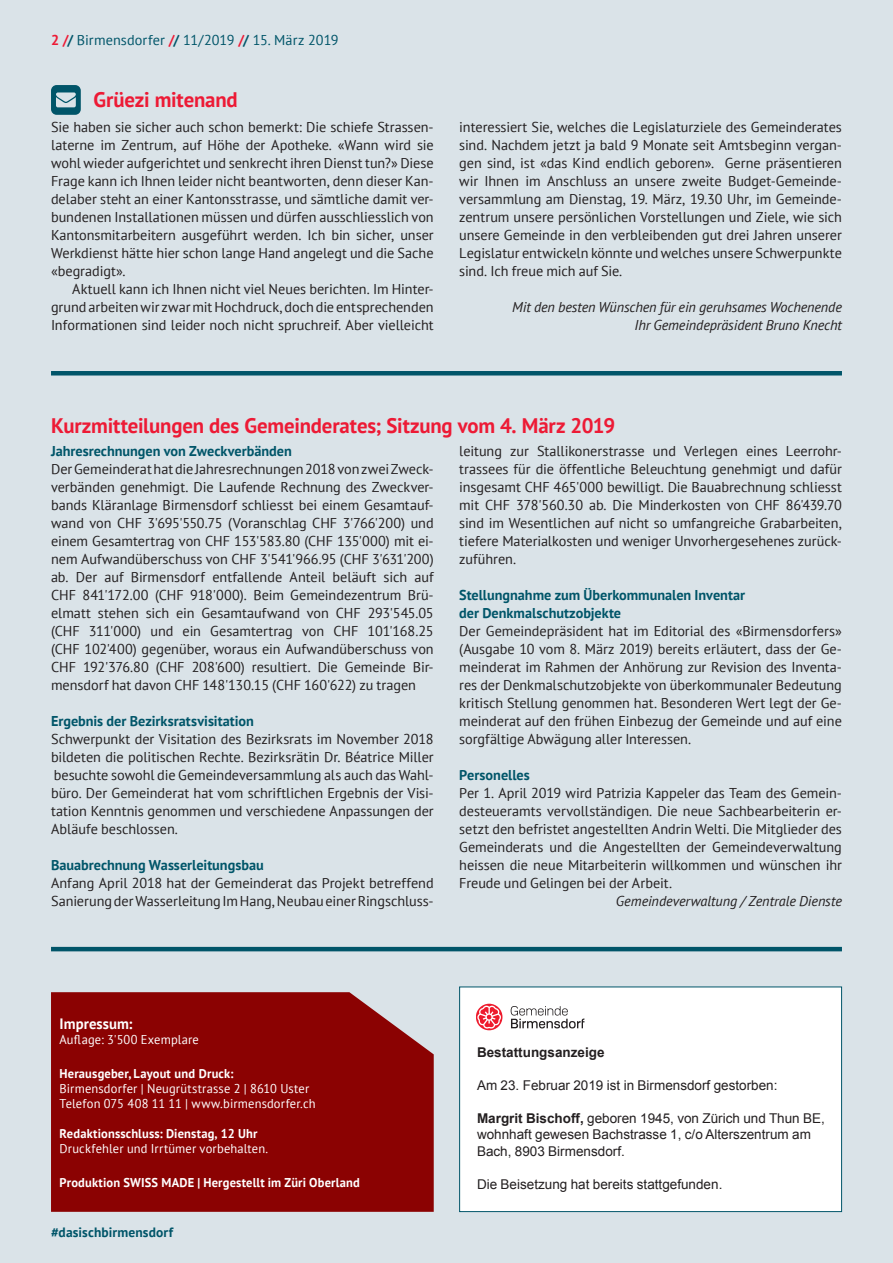
<style>
.page{position:relative;width:893px;height:1263px;background:#dae3e8}
.page>*{position:absolute;margin:0;border:0;box-sizing:border-box;transform-origin:0 0}
.t1{font:700 21px "PT Sans";letter-spacing:-.01em;color:#ed1a35}
.t2{font:700 15px "PT Sans";letter-spacing:.005em;color:#fff}
.t3{font:14.25px/18px "PT Sans";letter-spacing:-.005em;color:#231f20;text-align:justify}
.t4{font:700 14.25px/18px "PT Sans";color:#005569}
.t5{font:italic 14.25px/18px "PT Sans";letter-spacing:-.01em;color:#231f20;text-align:right}
.t6{font:14.25px "PT Sans";letter-spacing:.005em;color:#005569}
.t7{font:13.5px/16.5px "Arial";color:#231f20}
.t8{font:700 13.5px "PT Sans";letter-spacing:.01em;color:#005569}
.t9{font:700 13.5px "Arial";color:#231f20}
.t10{font:12.75px/15px "PT Sans";letter-spacing:.01em;color:#fff}
.t11{font:700 12.75px "PT Sans";letter-spacing:.01em;color:#fff}
.s1{font-weight:700;color:#ed1a35}
.s2{font-weight:700}
</style>
<div class="page">
<div style="left:460px;top:987px;width:382px;height:224px;background:#fff"></div>
<div style="left:459px;top:986px;width:383px;height:226px;border:1px solid #005569"></div>
<svg style="left:476px;top:1004px;width:26px;height:26px"></svg>
<svg style="left:511px;top:1006px;width:73px;height:22px"></svg>
<svg style="left:477px;top:1006px;width:24px;height:23px"></svg>
<svg style="left:51px;top:85px;width:30px;height:30px"></svg>
<hr style="left:51px;top:371px;width:791px;height:4px;background:#005569">
<hr style="left:51px;top:947px;width:791px;height:4px;background:#005569">
<div style="left:51px;top:992px;width:383px;height:220px;background:#8b0202"></div>
<p class="t6" style="left:51px;top:31px;width:289px"><span class="s1">2 /</span><span class="s2">/</span> Birmensdorfer <span class="s1">/</span><span class="s2">/</span> 11/2019 <span class="s1">/</span><span class="s2">/</span> 15. März 2019</p>
<h1 class="t1" style="left:94px;top:85px;width:146px">Grüezi mitenand</h1>
<p class="t3" style="left:51px;top:117px;width:384px">Sie haben sie sicher auch schon bemerkt: Die schiefe Strassen&shy;laterne im Zentrum, auf Höhe der Apotheke. «Wann wird sie wohl wieder aufgerichtet und senkrecht ihren Dienst tun?» Diese Frage kann ich Ihnen leider nicht beantworten, denn dieser Kan&shy;delaber steht an einer Kantonsstrasse, und sämtliche damit ver&shy;bundenen Installationen müssen und dürfen ausschliesslich von Kantonsmitarbeitern ausgeführt werden. Ich bin sicher, unser Werkdienst hätte hier schon lange Hand angelegt und die Sache «begradigt».</p>
<p class="t3" style="left:51px;top:279px;width:384px;text-indent:21px">Aktuell kann ich Ihnen nicht viel Neues berichten. Im Hinter&shy;grund arbeiten wir zwar mit Hochdruck, doch die entsprechenden Informationen sind leider noch nicht spruchreif. Aber vielleicht</p>
<p class="t3" style="left:459px;top:117px;width:384px">interessiert Sie, welches die Legislaturziele des Gemeinderates sind. Nachdem jetzt ja bald 9 Monate seit Amtsbeginn vergan&shy;gen sind, ist «das Kind endlich geboren». Gerne präsentieren wir Ihnen im Anschluss an unsere zweite Budget-Gemeinde&shy;versammlung am Dienstag, 19. März, 19.30 Uhr, im Gemeinde&shy;zentrum unsere persönlichen Vorstellungen und Ziele, wie sich unsere Gemeinde in den verbleibenden gut drei Jahren unserer Legislatur entwickeln könnte und welches unsere Schwerpunkte sind. Ich freue mich auf Sie.</p>
<p class="t5" style="left:512px;top:297px;width:331px">Mit den besten Wünschen für ein geruhsames Wochenende<br>Ihr Gemeindepräsident Bruno Knecht</p>
<h1 class="t1" style="left:51px;top:411px;width:566px">Kurzmitteilungen des Gemeinderates; Sitzung vom 4. März 2019</h1>
<p class="t4" style="left:51px;top:441px;width:242px">Jahresrechnungen von Zweckverbänden</p>
<p class="t3" style="left:51px;top:459px;width:384px">Der Gemeinderat hat die Jahresrechnungen 2018 von zwei Zweck&shy;verbänden genehmigt. Die Laufende Rechnung des Zweckver&shy;bands Kläranlage Birmensdorf schliesst bei einem Gesamtauf&shy;wand von CHF 3'695'550.75 (Voranschlag CHF 3'766'200) und einem Gesamtertrag von CHF 153'583.80 (CHF 135'000) mit ei&shy;nem Aufwandüberschuss von CHF 3'541'966.95 (CHF 3'631'200) ab. Der auf Birmensdorf entfallende Anteil beläuft sich auf CHF 841'172.00 (CHF 918'000). Beim Gemeindezentrum Brü&shy;elmatt stehen sich ein Gesamtaufwand von CHF 293'545.05 (CHF 311'000) und ein Gesamtertrag von CHF 101'168.25 (CHF 102'400) gegenüber, woraus ein Aufwandüberschuss von CHF 192'376.80 (CHF 208'600) resultiert. Die Gemeinde Bir&shy;mensdorf hat davon CHF 148'130.15 (CHF 160'622) zu tragen</p>
<p class="t4" style="left:51px;top:711px;width:204px">Ergebnis der Bezirksratsvisitation</p>
<p class="t3" style="left:51px;top:729px;width:384px">Schwerpunkt der Visitation des Bezirksrats im November 2018 bildeten die politischen Rechte. Bezirksrätin Dr. Béatrice Miller besuchte sowohl die Gemeindeversammlung als auch das Wahl&shy;büro. Der Gemeinderat hat vom schriftlichen Ergebnis der Visi&shy;tation Kenntnis genommen und verschiedene Anpassungen der Abläufe beschlossen.</p>
<p class="t4" style="left:51px;top:855px;width:214px">Bauabrechnung Wasserleitungsbau</p>
<p class="t3" style="left:51px;top:873px;width:384px">Anfang April 2018 hat der Gemeinderat das Projekt betreffend<br>Sanierung der Wasserleitung Im Hang, Neubau einer Ringschluss-</p>
<p class="t3" style="left:459px;top:441px;width:384px">leitung zur Stallikonerstrasse und Verlegen eines Leerrohr&shy;trassees für die öffentliche Beleuchtung genehmigt und dafür insgesamt CHF 465'000 bewilligt. Die Bauabrechnung schliesst mit CHF 378'560.30 ab. Die Minderkosten von CHF 86'439.70 sind im Wesentlichen auf nicht so umfangreiche Grabarbeiten, tiefere Materialkosten und weniger Unvorhergesehenes zurück&shy;zuführen.</p>
<p class="t4" style="left:459px;top:585px;width:287px">Stellungnahme zum Überkommunalen Inventar der Denkmalschutzobjekte</p>
<p class="t3" style="left:459px;top:621px;width:384px">Der Gemeindepräsident hat im Editorial des «Birmensdorfers» (Ausgabe 10 vom 8. März 2019) bereits erläutert, dass der Ge&shy;meinderat im Rahmen der Anhörung zur Revision des Inventa&shy;res der Denkmalschutzobjekte von überkommunaler Bedeutung kritisch Stellung genommen hat. Besonderen Wert legt der Ge&shy;meinderat auf den frühen Einbezug der Gemeinde und auf eine sorgfältige Abwägung aller Interessen.</p>
<p class="t4" style="left:459px;top:765px;width:72px">Personelles</p>
<p class="t3" style="left:459px;top:783px;width:384px">Per 1. April 2019 wird Patrizia Kappeler das Team des Gemein&shy;desteueramts vervollständigen. Die neue Sachbearbeiterin er&shy;setzt den befristet angestellten Andrin Welti. Die Mitglieder des Gemeinderats und die Angestellten der Gemeindeverwaltung heissen die neue Mitarbeiterin willkommen und wünschen ihr Freude und Gelingen bei der Arbeit.</p>
<p class="t5" style="left:616px;top:891px;width:227px">Gemeindeverwaltung / Zentrale Dienste</p>
<p class="t2" style="left:60px;top:1013px;width:75px">Impressum:</p>
<p class="t10" style="left:60px;top:1031px;width:141px">Auflage: 3'500 Exemplare</p>
<p class="t11" style="left:60px;top:1065px;width:176px">Herausgeber, Layout und Druck:</p>
<p class="t10" style="left:60px;top:1080px;width:258px">Birmensdorfer | Neugrütstrasse 2 | 8610 Uster<br>Telefon 075 408 11 11 | www.birmensdorfer.ch</p>
<p class="t11" style="left:60px;top:1125px;width:199px">Redaktionsschluss: Dienstag, 12 Uhr</p>
<p class="t10" style="left:60px;top:1140px;width:210px">Druckfehler und Irrtümer vorbehalten.</p>
<p class="t11" style="left:60px;top:1174px;width:302px">Produktion SWISS MADE | Hergestellt im Züri Oberland</p>
<p class="t8" style="left:51px;top:1224px;width:124px">#dasischbirmensdorf</p>
<p class="t9" style="left:477px;top:1043px;width:129px">Bestattungsanzeige</p>
<p class="t7" style="left:477px;top:1077px;width:302px">Am 23. Februar 2019 ist in Birmensdorf gestorben:</p>
<p class="t7" style="left:477px;top:1110px;width:349px"><span class="s2">Margrit Bischoff,</span> geboren 1945, von Zürich und Thun BE, wohnhaft gewesen Bachstrasse 1, c/o Alterszentrum am<br>Bach, 8903 Birmensdorf.</p>
<p class="t7" style="left:477px;top:1176px;width:247px">Die Beisetzung hat bereits stattgefunden.</p>
</div>
